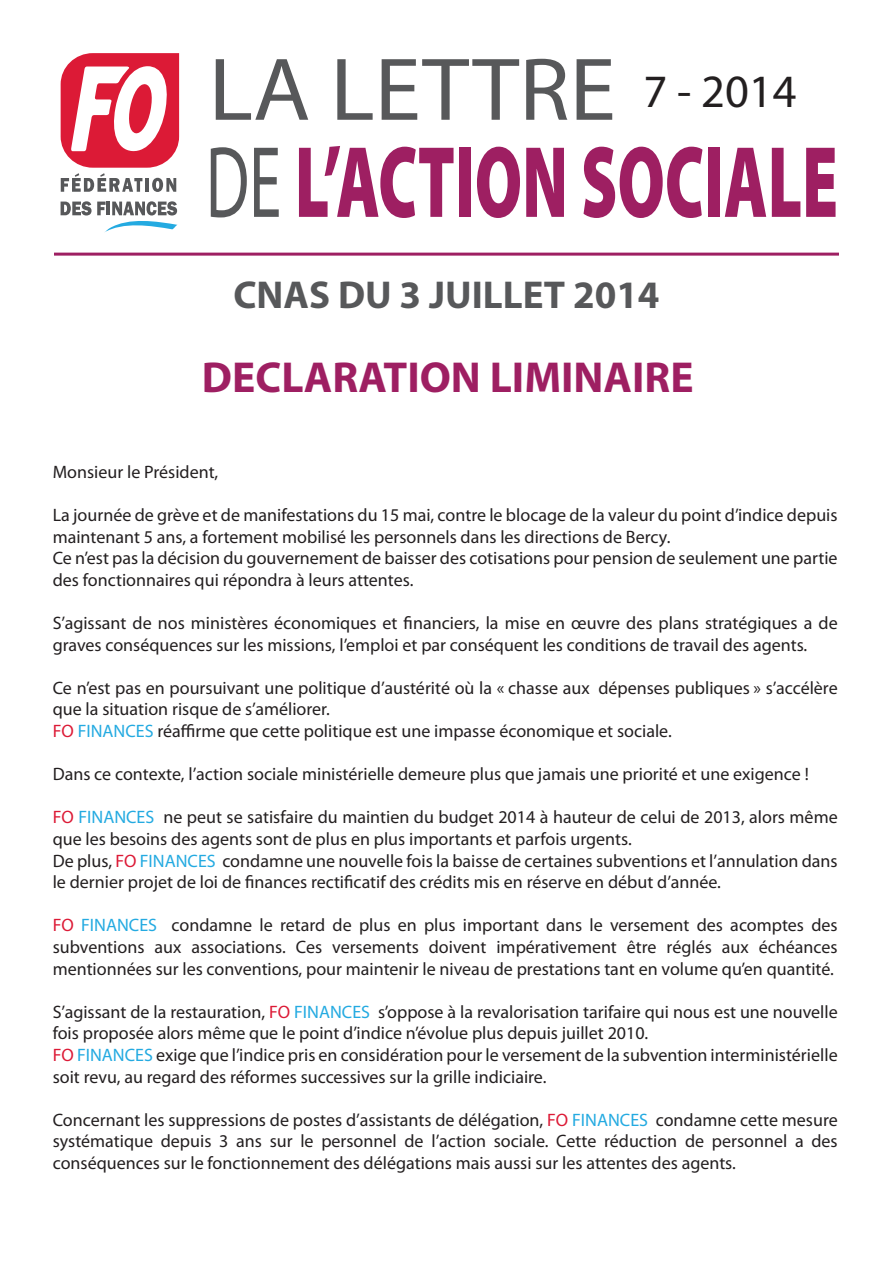
<style>
.page{position:relative;width:893px;height:1263px;background:#fff}
.page>*{position:absolute;margin:0;border:0;box-sizing:border-box;transform-origin:0 0}
.t1{font:46.5px "Myriad Pro";color:#231f20}
.t2{font:700 43.5px "Myriad Pro";color:#9e1f62}
.t3{font:700 39px "Myriad Pro";color:#57585a}
.t4{font:18px/21.6px "Myriad Pro";color:#231f20}
.s1{color:#dc1a36}
.s2{color:#24aae1}
</style>
<div class="page">
<svg style="left:216px;top:59px;width:92px;height:61px"></svg>
<svg style="left:337px;top:59px;width:36px;height:61px"></svg>
<svg style="left:382px;top:59px;width:137px;height:61px"></svg>
<svg style="left:526px;top:59px;width:41px;height:61px"></svg>
<svg style="left:577px;top:59px;width:35px;height:61px"></svg>
<svg style="left:211px;top:147px;width:36px;height:70px"></svg>
<svg style="left:254px;top:148px;width:25px;height:69px"></svg>
<svg style="left:299px;top:146px;width:155px;height:72px"></svg>
<div style="left:459px;top:148px;width:12px;height:69px;background:#9e1f62"></div>
<svg style="left:477px;top:147px;width:43px;height:71px"></svg>
<svg style="left:526px;top:148px;width:38px;height:69px"></svg>
<svg style="left:583px;top:147px;width:119px;height:71px"></svg>
<div style="left:708px;top:148px;width:12px;height:69px;background:#9e1f62"></div>
<svg style="left:725px;top:148px;width:41px;height:69px"></svg>
<svg style="left:772px;top:148px;width:28px;height:69px"></svg>
<svg style="left:806px;top:148px;width:29px;height:69px"></svg>
<hr style="left:54px;top:253px;width:785px;height:3px;background:#9e1f62">
<svg style="left:61px;top:53px;width:118px;height:139px"></svg>
<svg style="left:61px;top:201px;width:117px;height:32px"></svg>
<p class="t1" style="left:643px;top:63px;width:155px">7 - 2014</p>
<p class="t3" style="left:233px;top:269px;width:428px">CNAS DU 3 JUILLET 2014</p>
<p class="t2" style="left:202px;top:349px;width:493px">DECLARATION LIMINAIRE</p>
<p class="t4" style="left:53px;top:461px;width:167px">Monsieur le Président,</p>
<p class="t4" style="left:53px;top:504px;width:786px">La journée de grève et de manifestations du 15 mai, contre le blocage de la valeur du point d’indice depuis maintenant 5 ans, a fortement mobilisé les personnels dans les directions de Bercy.</p>
<p class="t4" style="left:53px;top:547px;width:786px">Ce n’est pas la décision du gouvernement de baisser des cotisations pour pension de seulement une partie des fonctionnaires qui répondra à leurs attentes.</p>
<p class="t4" style="left:53px;top:612px;width:786px">S’agissant de nos ministères économiques et financiers, la mise en œuvre des plans stratégiques a de graves conséquences sur les missions, l’emploi et par conséquent les conditions de travail des agents.</p>
<p class="t4" style="left:53px;top:677px;width:786px">Ce n’est pas en poursuivant une politique d’austérité où la « chasse aux dépenses publiques » s’accélère que la situation risque de s’améliorer.</p>
<p class="t4" style="left:53px;top:720px;width:621px"><span class="s1">FO</span> <span class="s2">FINANCES</span> réaffirme que cette politique est une impasse économique et sociale.</p>
<p class="t4" style="left:53px;top:763px;width:758px">Dans ce contexte, l’action sociale ministérielle demeure plus que jamais une priorité et une exigence !</p>
<p class="t4" style="left:53px;top:806px;width:786px"><span class="s1">FO</span> <span class="s2">FINANCES</span> ne peut se satisfaire du maintien du budget 2014 à hauteur de celui de 2013, alors même que les besoins des agents sont de plus en plus importants et parfois urgents.</p>
<p class="t4" style="left:53px;top:849px;width:786px">De plus, <span class="s1">FO</span> <span class="s2">FINANCES</span> condamne une nouvelle fois la baisse de certaines subventions et l’annulation dans le dernier projet de loi de finances rectificatif des crédits mis en réserve en début d’année.</p>
<p class="t4" style="left:53px;top:914px;width:786px;text-align:justify"><span class="s1">FO</span> <span class="s2">FINANCES</span> condamne le retard de plus en plus important dans le versement des acomptes des subventions aux associations. Ces versements doivent impérativement être réglés aux échéances mentionnées sur les conventions, pour maintenir le niveau de prestations tant en volume qu’en quantité.</p>
<p class="t4" style="left:53px;top:1001px;width:786px">S’agissant de la restauration, <span class="s1">FO</span> <span class="s2">FINANCES</span> s’oppose à la revalorisation tarifaire qui nous est une nouvelle fois proposée alors même que le point d’indice n’évolue plus depuis juillet 2010.</p>
<p class="t4" style="left:53px;top:1044px;width:786px"><span class="s1">FO</span> <span class="s2">FINANCES</span> exige que l’indice pris en considération pour le versement de la subvention interministérielle soit revu, au regard des réformes successives sur la grille indiciaire.</p>
<p class="t4" style="left:53px;top:1109px;width:786px;text-align:justify">Concernant les suppressions de postes d’assistants de délégation, <span class="s1">FO</span> <span class="s2">FINANCES</span> condamne cette mesure systématique depuis 3 ans sur le personnel de l’action sociale. Cette réduction de personnel a des conséquences sur le fonctionnement des délégations mais aussi sur les attentes des agents.</p>
</div>
